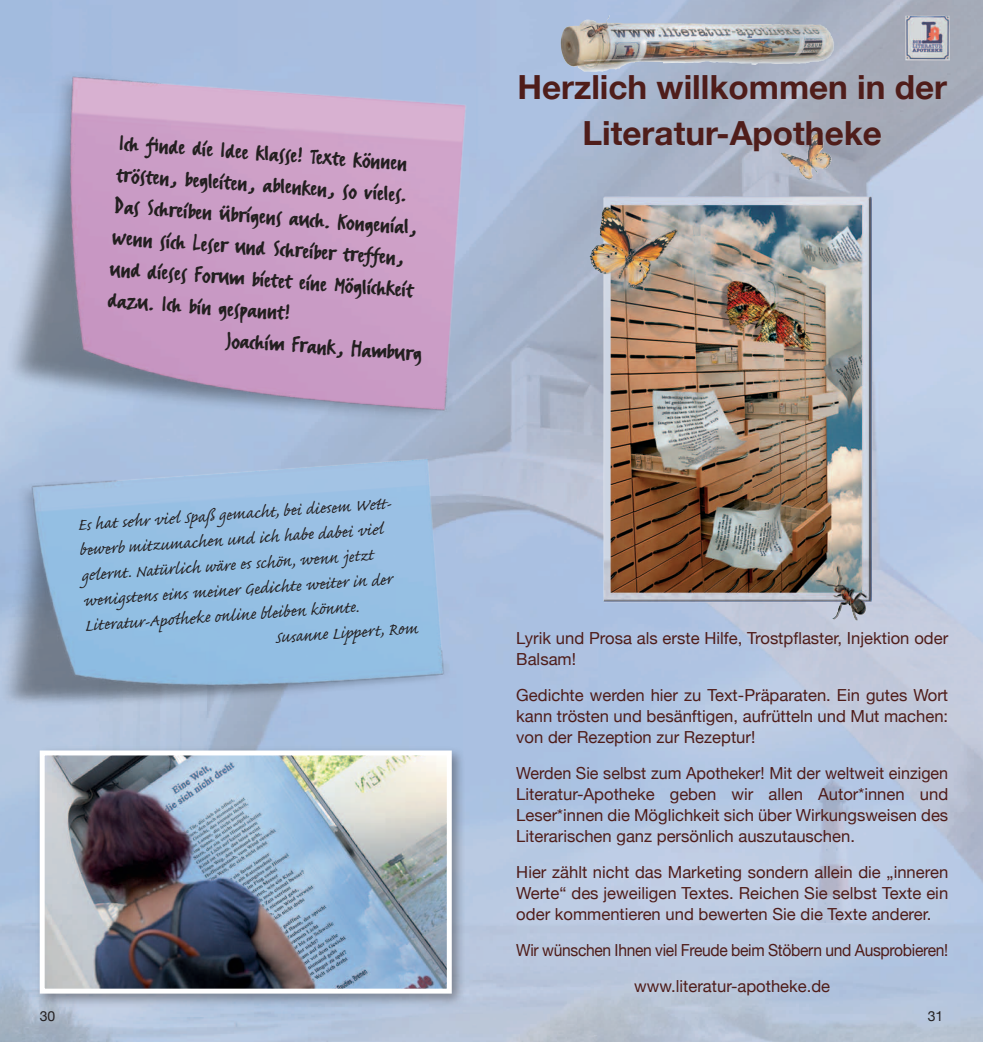
<style>
.page{position:relative;width:983px;height:1042px;background:#fff}
.page>*{position:absolute;margin:0;border:0;box-sizing:border-box;transform-origin:0 0}
.t1{font:700 33.25px/45.5px "Helvetica Neue";color:#4f1d1a;text-align:center}
.t2{font:26.25px "Erik Hands FF Erikrighthand";color:#231f20}
.t3{font:21px "Caflisch Script Pro";color:#231f20}
.t4{font:16.62px/21px "Helvetica Neue";color:#4f1d1a;text-align:justify}
.t5{font:16.62px/36.1px "Helvetica Neue";letter-spacing:-.02em;color:#4f1d1a;text-align:center;scale:.94 1}
.t6{font:14px "Helvetica Neue";color:#231f20}
</style>
<div class="page">
<img style="left:0;top:0;width:982px;height:1042px">
<img style="left:558px;top:15px;width:391px;height:57px">
<img style="left:0;top:63px;width:482px;height:368px">
<img style="left:0;top:455px;width:451px;height:264px">
<div style="left:35px;top:746px;width:431px;height:262px;background:#231f20;opacity:.4"></div>
<img style="left:46px;top:756px;width:399px;height:231px">
<div style="left:40px;top:750px;width:411px;height:243px;border:5px solid #fff"></div>
<h2 class="t2" style="left:120px;top:127px;width:290px;rotate:4deg">Ich fi nde die Idee klasse! Texte können</h2>
<h2 class="t2" style="left:118px;top:158px;width:292px;rotate:4deg">trösten, begleiten, ablenken, so vieles.</h2>
<h2 class="t2" style="left:116px;top:189px;width:304px;rotate:4deg">Das Schreiben übrigens auch. Kongenial,</h2>
<h2 class="t2" style="left:113px;top:221px;width:294px;rotate:4deg">wenn sich Leser und Schreiber treffen,</h2>
<h2 class="t2" style="left:111px;top:252px;width:305px;rotate:4deg">und dieses Forum bietet eine Möglichkeit</h2>
<h2 class="t2" style="left:109px;top:284px;width:184px;rotate:4deg">dazu. Ich bin gespannt!</h2>
<h2 class="t2" style="left:228px;top:324px;width:197px;rotate:4deg">Joachim Frank, Hamburg</h2>
<h1 class="t1" style="left:517px;top:66px;width:431px">Herzlich willkommen in der<br>Literatur-Apotheke</h1>
<p class="t3" style="left:77px;top:514px;width:320px;rotate:-4deg">Es hat sehr viel Spaß gemacht, bei dies em Wett -</p>
<p class="t3" style="left:78px;top:539px;width:307px;rotate:-4deg">bewerb mitzumachen und ich habe dabei viel</p>
<p class="t3" style="left:80px;top:564px;width:294px;rotate:-4deg">gelernt. Natürlich wäre es schön, wenn jetzt</p>
<p class="t3" style="left:82px;top:590px;width:312px;rotate:-4deg">wenigstens eins meiner Gedichte weiter in der</p>
<p class="t3" style="left:84px;top:615px;width:276px;rotate:-4deg">Literatur-Apot heke online bleiben könnte.</p>
<p class="t3" style="left:274px;top:627px;width:145px;rotate:-4deg">Susanne Lipp ert, Rom</p>
<p class="t4" style="left:516px;top:628px;width:433px">Lyrik und Prosa als erste Hilfe, Trostpflaster, Injektion oder<br>Balsam!</p>
<p class="t4" style="left:516px;top:685px;width:433px">Gedichte werden hier zu Text-Präparaten. Ein gutes Wort kann trösten und besänftigen, aufrütteln und Mut machen: von der Rezeption zur Rezeptur!</p>
<p class="t4" style="left:516px;top:763px;width:433px">Werden Sie selbst zum Apotheker! Mit der weltweit einzigen Literatur-Apotheke geben wir allen Autor*innen und Leser*innen die Möglichkeit sich über Wirkungsweisen des Literarischen ganz persönlich auszutauschen.</p>
<p class="t4" style="left:516px;top:862px;width:433px">Hier zählt nicht das Marketing sondern allein die „inneren Werte“ des jeweiligen Textes. Reichen Sie selbst Texte ein oder kommentieren und bewerten Sie die Texte anderer.</p>
<p class="t5" style="left:516px;top:933px;width:461px">Wir wünschen Ihnen viel Freude beim Stöbern und Ausprobieren! www.literatur-apotheke.de</p>
<p class="t6" style="left:40px;top:1005px;width:17px">30</p>
<p class="t6" style="left:927px;top:1005px;width:17px">31</p>
</div>
